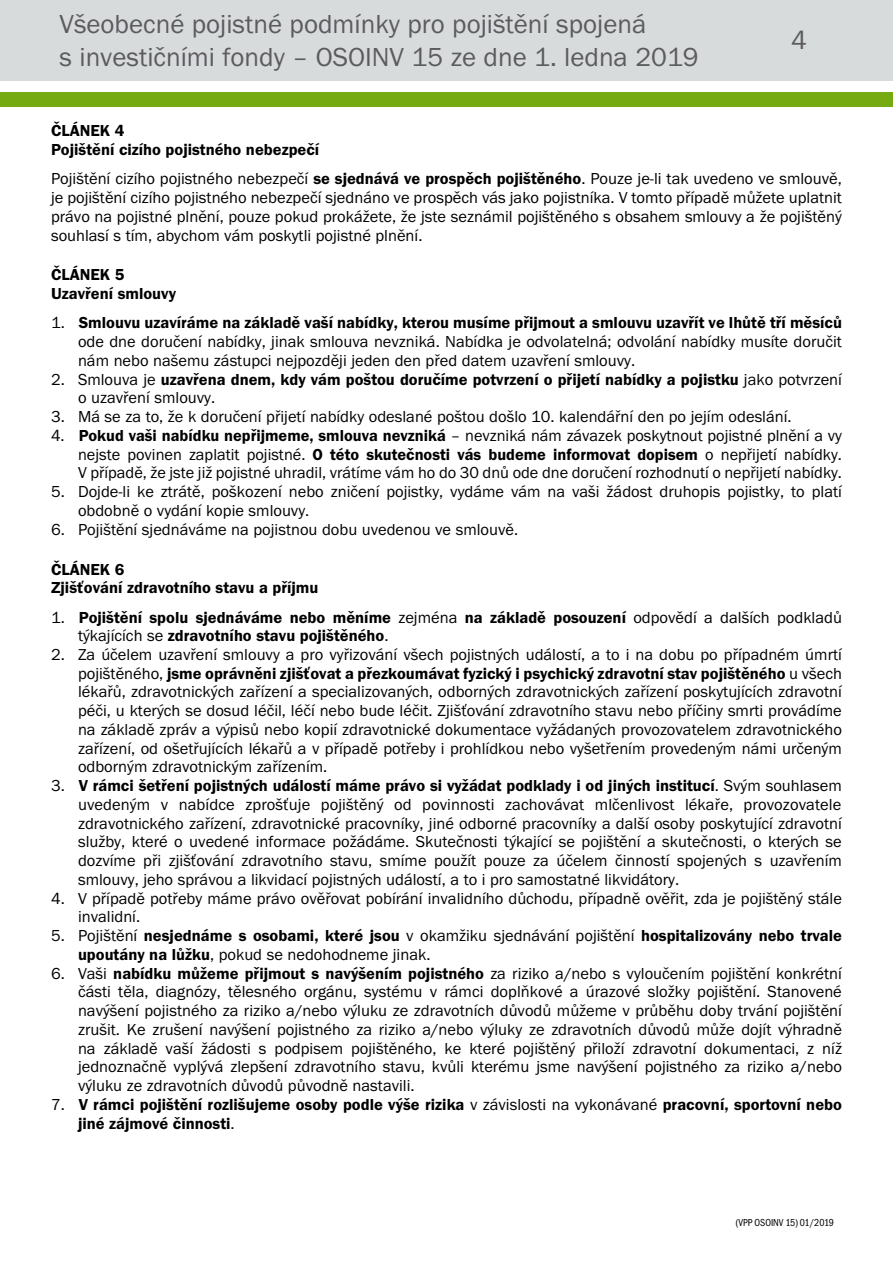
<style>
.page{position:relative;width:893px;height:1263px;background:#fff}
.page>*{position:absolute;margin:0;border:0;box-sizing:border-box;transform-origin:0 0}
.t1{font:27px/32.4px "Franklin Got Itc TOT Boo";color:#5c5b60}
.t2{font:16.5px/18.8px "Franklin Got Itc TOT Boo";color:#000;text-align:justify}
.t3{font:16.5px/18.8px "Franklin Got Itc TOT Dem";color:#000}
.t4{font:10.5px "Franklin Got Itc TOT Boo Con";color:#000;scale:.96 1}
.s1{font-family:"Franklin Got Itc TOT Dem"}
.s2{font-family:"Franklin Got Itc TOT Boo"}
</style>
<div class="page">
<div style="left:0;top:0;width:893px;height:81px;background:#d8dbdc"></div>
<div style="left:0;top:92px;width:893px;height:15px;background:#75ab11"></div>
<h1 class="t1" style="left:60px;top:8px;width:641px">Všeobecné pojistné podmínky pro pojištění spojená<br>s investičními fondy – OSOINV 15 ze dne 1. ledna 2019</h1>
<h1 class="t1" style="left:791px;top:25px;width:17px">4</h1>
<p class="t3" style="left:51px;top:122px;width:270px">ČLÁNEK 4<br>Pojištění cizího pojistného nebezpečí</p>
<p class="t2" style="left:51px;top:170px;width:792px">Pojištění cizího pojistného nebezpečí <span class="s1">se sjednává ve prospěch pojištěného</span>. Pouze je-li tak uvedeno ve smlouvě, je pojištění cizího pojistného nebezpečí sjednáno ve prospěch vás jako pojistníka. V tomto případě můžete uplatnit právo na pojistné plnění, pouze pokud prokážete, že jste seznámil pojištěného s obsahem smlouvy a že pojištěný souhlasí s tím, abychom vám poskytli pojistné plnění.</p>
<p class="t3" style="left:51px;top:266px;width:126px">ČLÁNEK 5<br>Uzavření smlouvy</p>
<p class="t3" style="left:51px;top:314px;width:792px"><span class="s2">1.</span> Smlouvu uzavíráme na základě vaší nabídky, kterou musíme přijmout a smlouvu uzavřít ve lhůtě tří měsíců</p>
<p class="t2" style="left:78px;top:333px;width:765px">ode dne doručení nabídky, jinak smlouva nevzniká. Nabídka je odvolatelná; odvolání nabídky musíte doručit nám nebo našemu zástupci nejpozději jeden den před datem uzavření smlouvy.</p>
<p class="t3" style="left:51px;top:370px;width:792px"><span class="s2">2. Smlouva je</span> uzavřena dnem, kdy vám poštou doručíme potvrzení o přijetí nabídky a pojistku <span class="s2">jako potvrzení</span></p>
<p class="t2" style="left:78px;top:389px;width:139px">o uzavření smlouvy.</p>
<p class="t2" style="left:51px;top:408px;width:742px">3. Má se za to, že k doručení přijetí nabídky odeslané poštou došlo 10. kalendářní den po jejím odeslání.</p>
<p class="t2" style="left:78px;top:426px;width:765px;text-indent:-27px">4. <span class="s1">Pokud vaši nabídku nepřijmeme, smlouva nevzniká</span> – nevzniká nám závazek poskytnout pojistné plnění a vy nejste povinen zaplatit pojistné. <span class="s1">O této skutečnosti vás budeme informovat dopisem</span> o nepřijetí nabídky.<br>V případě, že jste již pojistné uhradil, vrátíme vám ho do 30 dnů ode dne doručení rozhodnutí o nepřijetí nabídky.</p>
<p class="t2" style="left:78px;top:483px;width:765px;text-indent:-27px">5. Dojde-li ke ztrátě, poškození nebo zničení pojistky, vydáme vám na vaši žádost druhopis pojistky, to platí obdobně o vydání kopie smlouvy.</p>
<p class="t2" style="left:51px;top:520px;width:469px">6. Pojištění sjednáváme na pojistnou dobu uvedenou ve smlouvě.</p>
<p class="t3" style="left:51px;top:560px;width:269px">ČLÁNEK 6<br>Zjišťování zdravotního stavu a příjmu</p>
<p class="t3" style="left:78px;top:608px;width:765px;text-indent:-27px"><span class="s2">1.</span> Pojištění spolu sjednáváme nebo měníme <span class="s2">zejména</span> na základě posouzení <span class="s2">odpovědí a dalších podkladů týkajících se</span> zdravotního stavu pojištěného<span class="s2">.</span></p>
<p class="t2" style="left:51px;top:645px;width:792px">2. Za účelem uzavření smlouvy a pro vyřizování všech pojistných událostí, a to i na dobu po případném úmrtí</p>
<p class="t3" style="left:78px;top:664px;width:765px"><span class="s2">pojištěného,</span> jsme oprávněni zjišťovat a přezkoumávat fyzický i psychický zdravotní stav pojištěného <span class="s2">u všech</span></p>
<p class="t2" style="left:78px;top:683px;width:765px">lékařů, zdravotnických zařízení a specializovaných, odborných zdravotnických zařízení poskytujících zdravotní péči, u kterých se dosud léčil, léčí nebo bude léčit. Zjišťování zdravotního stavu nebo příčiny smrti provádíme na základě zpráv a výpisů nebo kopií zdravotnické dokumentace vyžádaných provozovatelem zdravotnického zařízení, od ošetřujících lékařů a v případě potřeby i prohlídkou nebo vyšetřením provedeným námi určeným odborným zdravotnickým zařízením.</p>
<p class="t3" style="left:51px;top:776px;width:792px"><span class="s2">3.</span> V rámci šetření pojistných událostí máme právo si vyžádat podklady i od jiných institucí<span class="s2">. Svým souhlasem</span></p>
<p class="t2" style="left:78px;top:795px;width:765px">uvedeným v nabídce zprošťuje pojištěný od povinnosti zachovávat mlčenlivost lékaře, provozovatele zdravotnického zařízení, zdravotnické pracovníky, jiné odborné pracovníky a další osoby poskytující zdravotní služby, které o uvedené informace požádáme. Skutečnosti týkající se pojištění a skutečnosti, o kterých se dozvíme při zjišťování zdravotního stavu, smíme použít pouze za účelem činností spojených s uzavřením smlouvy, jeho správou a likvidací pojistných událostí, a to i pro samostatné likvidátory.</p>
<p class="t2" style="left:78px;top:889px;width:765px;text-indent:-27px">4. V případě potřeby máme právo ověřovat pobírání invalidního důchodu, případně ověřit, zda je pojištěný stále invalidní.</p>
<p class="t3" style="left:51px;top:926px;width:792px"><span class="s2">5. Pojištění</span> nesjednáme s osobami, které jsou <span class="s2">v okamžiku sjednávání pojištění</span> hospitalizovány nebo trvale</p>
<p class="t2" style="left:78px;top:945px;width:354px"><span class="s1">upoutány na lůžku</span>, pokud se nedohodneme jinak.</p>
<p class="t2" style="left:78px;top:964px;width:765px;text-indent:-27px">6. Vaši <span class="s1">nabídku můžeme přijmout s navýšením pojistného</span> za riziko a/nebo s vyloučením pojištění konkrétní části těla, diagnózy, tělesného orgánu, systému v rámci doplňkové a úrazové složky pojištění. Stanovené navýšení pojistného za riziko a/nebo výluku ze zdravotních důvodů můžeme v průběhu doby trvání pojištění zrušit. Ke zrušení navýšení pojistného za riziko a/nebo výluky ze zdravotních důvodů může dojít výhradně na základě vaší žádosti s podpisem pojištěného, ke které pojištěný přiloží zdravotní dokumentaci, z níž jednoznačně vyplývá zlepšení zdravotního stavu, kvůli kterému jsme navýšení pojistného za riziko a/nebo výluku ze zdravotních důvodů původně nastavili.</p>
<p class="t3" style="left:78px;top:1095px;width:765px;text-indent:-27px"><span class="s2">7.</span> V rámci pojištění rozlišujeme osoby podle výše rizika <span class="s2">v závislosti na vykonávané</span> pracovní, sportovní nebo jiné zájmové činnosti<span class="s2">.</span></p>
<p class="t4" style="left:736px;top:1217px;width:104px">(VPP OSOINV 15) 01/2019</p>
</div>
